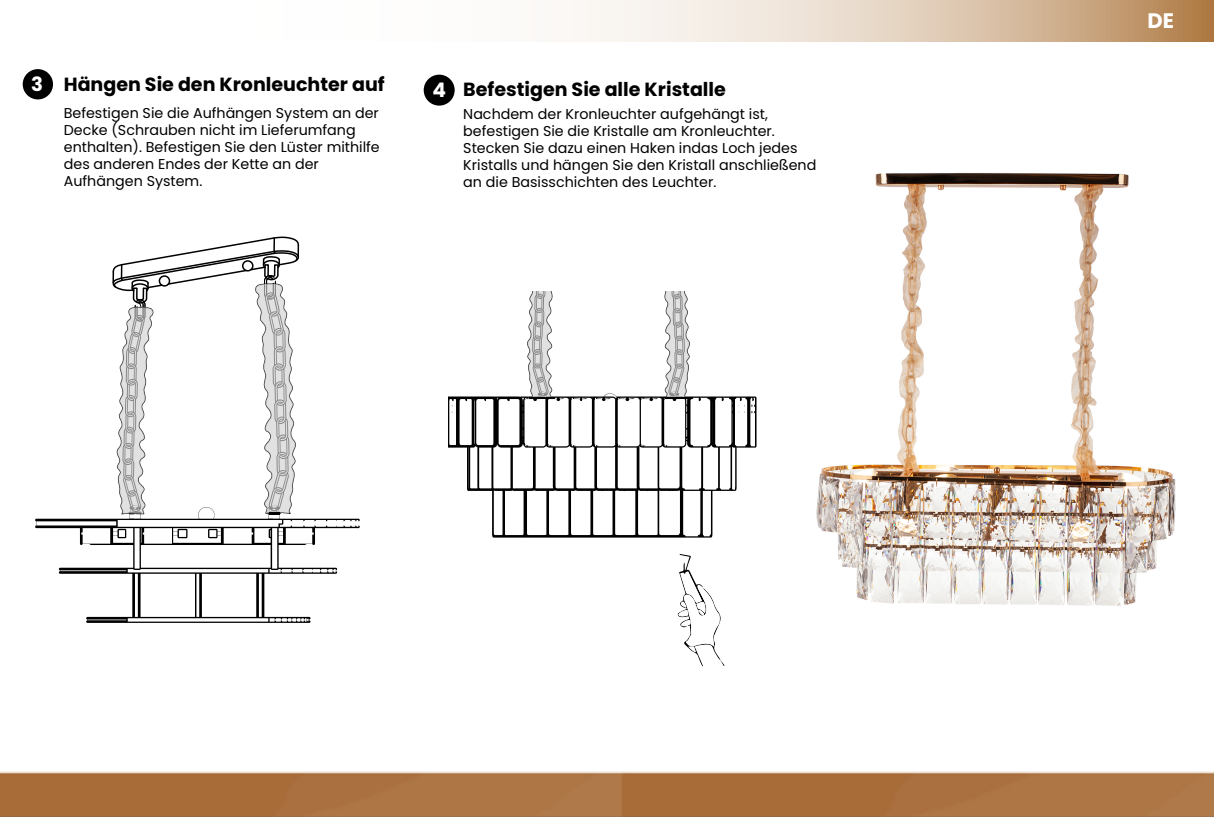
<style>
.page{position:relative;width:1214px;height:817px;background:#fff}
.page>*{position:absolute;margin:0;border:0;box-sizing:border-box;transform-origin:0 0}
.t1{font:700 21px "Poppins";color:#fff}
.t2{font:700 19.6px "Poppins";color:#fff}
.t3{font:700 19px "Poppins";color:#000}
.t4{font:14.2px/17.2px "Poppins";color:#000}
.s1{font-size:20px;color:#fff}
</style>
<div class="page">
<img style="left:816px;top:173px;width:360px;height:433px">
<svg style="left:571px;top:0;width:642px;height:42px;background:#dfcbb6"></svg>
<div style="left:23px;top:69px;width:30px;height:30px;background:#000;border-radius:50%"></div>
<div style="left:423px;top:75px;width:31px;height:31px;background:#000;border-radius:50%"></div>
<img style="left:0;top:771px;width:1213px;height:45px">
<img style="left:35px;top:518px;width:325px;height:105px">
<div style="left:484px;top:209px;width:337px;height:80px;background:#fff"></div>
<svg style="left:108px;top:236px;width:193px;height:331px"></svg>
<img style="left:448px;top:393px;width:309px;height:145px">
<svg style="left:677px;top:554px;width:48px;height:113px"></svg>
<svg style="left:656px;top:291px;width:35px;height:150px"></svg>
<svg style="left:526px;top:291px;width:35px;height:164px"></svg>
<h3 class="t3" style="left:64px;top:73px;width:322px">Hängen Sie den Kronleuchter auf</h3>
<p class="t4" style="left:64px;top:104px;width:317px">Befestigen Sie die Aufhängen System an der Decke (Schrauben nicht im Lieferumfang enthalten). Befestigen Sie den Lüster mithilfe des anderen Endes der Kette an der Aufhängen System.</p>
<h2 class="t2" style="left:31px;top:72px;width:13px">3</h2>
<h3 class="t3" style="left:432px;top:78px;width:295px"><span class="s1">4</span> Befestigen Sie alle Kristalle</h3>
<p class="t4" style="left:463px;top:105px;width:354px">Nachdem der Kronleuchter aufgehängt ist, befestigen Sie die Kristalle am Kronleuchter.<br>Stecken Sie dazu einen Haken indas Loch jedes Kristalls und hängen Sie den Kristall anschließend an die Basisschichten des Leuchter.</p>
<h1 class="t1" style="left:1147px;top:8px;width:28px">DE</h1>
</div>
